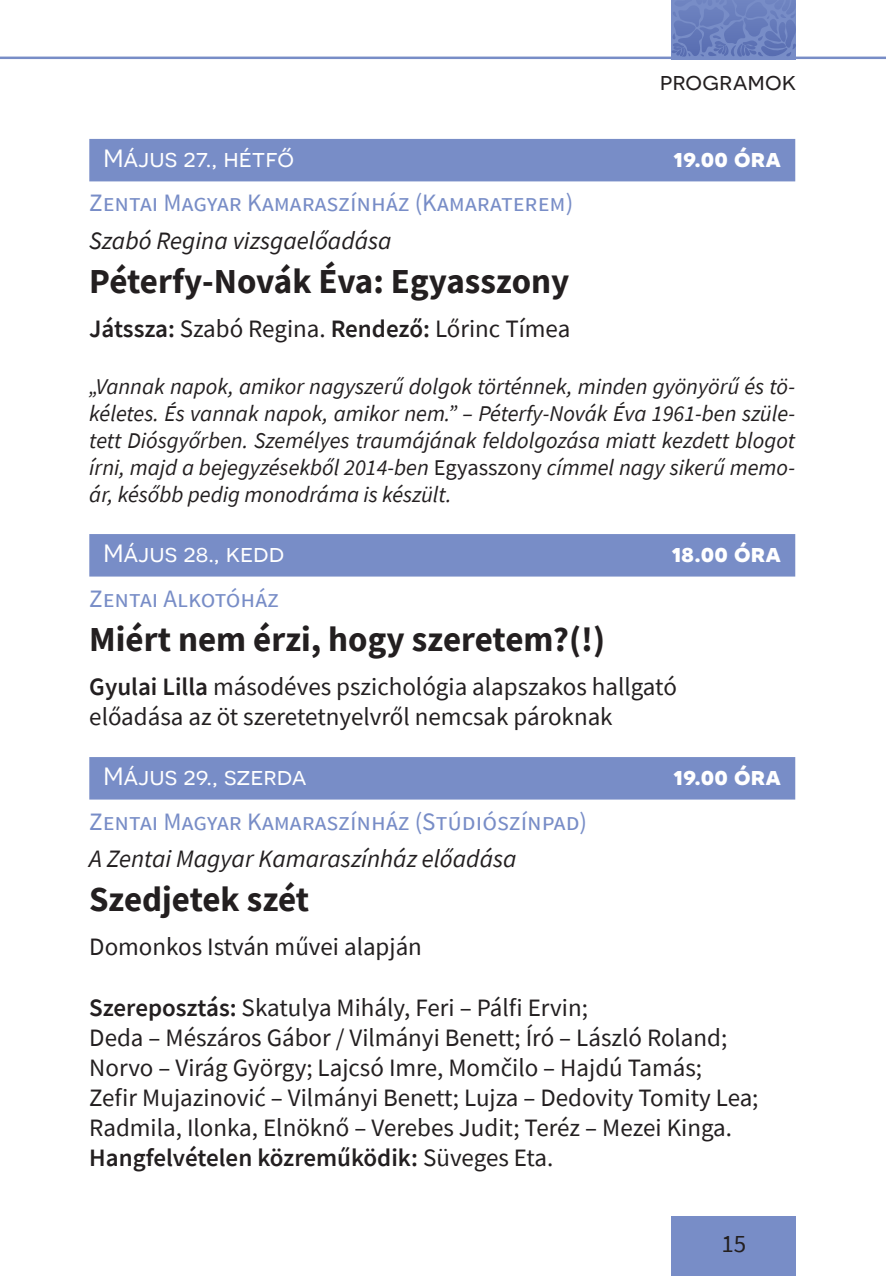
<style>
.page{position:relative;width:886px;height:1276px;background:#fff}
.page>*{position:absolute;margin:0;border:0;box-sizing:border-box;transform-origin:0 0}
.t1{font:700 35px "Source Sans Pro";color:#231f20}
.t2{font:25px/30px "Source Sans Pro";color:#231f20}
.t3{font:25px "Source Sans Pro";letter-spacing:.005em;color:#788dc7}
.t4{font:italic 25px "Source Sans Pro";color:#231f20}
.t5{font:25px "Novecentosanswide";color:#fff}
.t6{font:700 25px "Novecentosanswide";color:#fff}
.t7{font:25px "Novecentosanswide";color:#231f20}
.t8{font:italic 22.5px/27px "Source Sans Pro";color:#231f20;text-align:justify}
.s1{font-weight:600}
.s2{font-style:normal}
</style>
<div class="page">
<svg style="left:671px;top:0;width:125px;height:57px;background:#6b80be"></svg>
<hr style="left:0;top:57px;width:886px;height:2px;background:#788dc7">
<div style="left:672px;top:1216px;width:124px;height:60px;background:#788dc7"></div>
<div style="left:89px;top:139px;width:706px;height:42px;background:#788dc7"></div>
<div style="left:89px;top:534px;width:706px;height:42px;background:#788dc7"></div>
<div style="left:89px;top:757px;width:706px;height:42px;background:#788dc7"></div>
<p class="t7" style="left:660px;top:67px;width:138px">programok</p>
<p class="t5" style="left:103px;top:144px;width:192px">Május 27., hétfő</p>
<p class="t6" style="left:673px;top:143px;width:109px">19.00 óra</p>
<p class="t3" style="left:89px;top:187px;width:485px">Zentai Magyar Kamaraszínház (Kamaraterem)</p>
<p class="t4" style="left:89px;top:224px;width:304px">Szabó Regina vizsgaelőadása</p>
<h1 class="t1" style="left:89px;top:258px;width:481px">Péterfy-Novák Éva: Egyasszony</h1>
<p class="t2" style="left:89px;top:314px;width:482px"><span class="s1">Játssza:</span> Szabó Regina. <span class="s1">Rendező:</span> Lőrinc Tímea</p>
<p class="t8" style="left:89px;top:373px;width:707px">„Vannak napok, amikor nagyszerű dolgok történnek, minden gyönyörű és tö&shy;kéletes. És vannak napok, amikor nem.” – Péterfy-Novák Éva 1961-ben szüle&shy;tett Diósgyőrben. Személyes traumájának feldolgozása miatt kezdett blogot írni, majd a bejegyzésekből 2014-ben <span class="s2">Egyasszony</span> címmel nagy sikerű memo&shy;ár, később pedig monodráma is készült.</p>
<p class="t5" style="left:103px;top:539px;width:182px">Május 28., kedd</p>
<p class="t6" style="left:671px;top:538px;width:111px">18.00 óra</p>
<p class="t3" style="left:89px;top:582px;width:191px">Zentai Alkotóház</p>
<h1 class="t1" style="left:89px;top:616px;width:517px">Miért nem érzi, hogy szeretem?(!)</h1>
<p class="t2" style="left:89px;top:672px;width:589px"><span class="s1">Gyulai Lilla</span> másodéves pszichológia alapszakos hallgató előadása az öt szeretetnyelvről nemcsak pároknak</p>
<p class="t5" style="left:103px;top:762px;width:205px">Május 29., szerda</p>
<p class="t6" style="left:673px;top:761px;width:109px">19.00 óra</p>
<p class="t3" style="left:89px;top:805px;width:499px">Zentai Magyar Kamaraszínház (Stúdiószínpad)</p>
<p class="t4" style="left:89px;top:842px;width:429px">A Zentai Magyar Kamaraszínház előadása</p>
<h1 class="t1" style="left:89px;top:876px;width:221px">Szedjetek szét</h1>
<p class="t2" style="left:89px;top:932px;width:334px">Domonkos István művei alapján</p>
<p class="t2" style="left:89px;top:992px;width:671px"><span class="s1">Szereposztás:</span> Skatulya Mihály, Feri – Pálfi Ervin;<br>Deda – Mészáros Gábor / Vilmányi Benett; Író – László Roland; Norvo – Virág György; Lajcsó Imre, Momčilo – Hajdú Tamás;<br>Zefir Mujazinović – Vilmányi Benett; Lujza – Dedovity Tomity Lea; Radmila, Ilonka, Elnöknő – Verebes Judit; Teréz – Mezei Kinga.<br><span class="s1">Hangfelvételen közreműködik:</span> Süveges Eta.</p>
<p class="t2" style="left:721px;top:1229px;width:26px">15</p>
</div>
